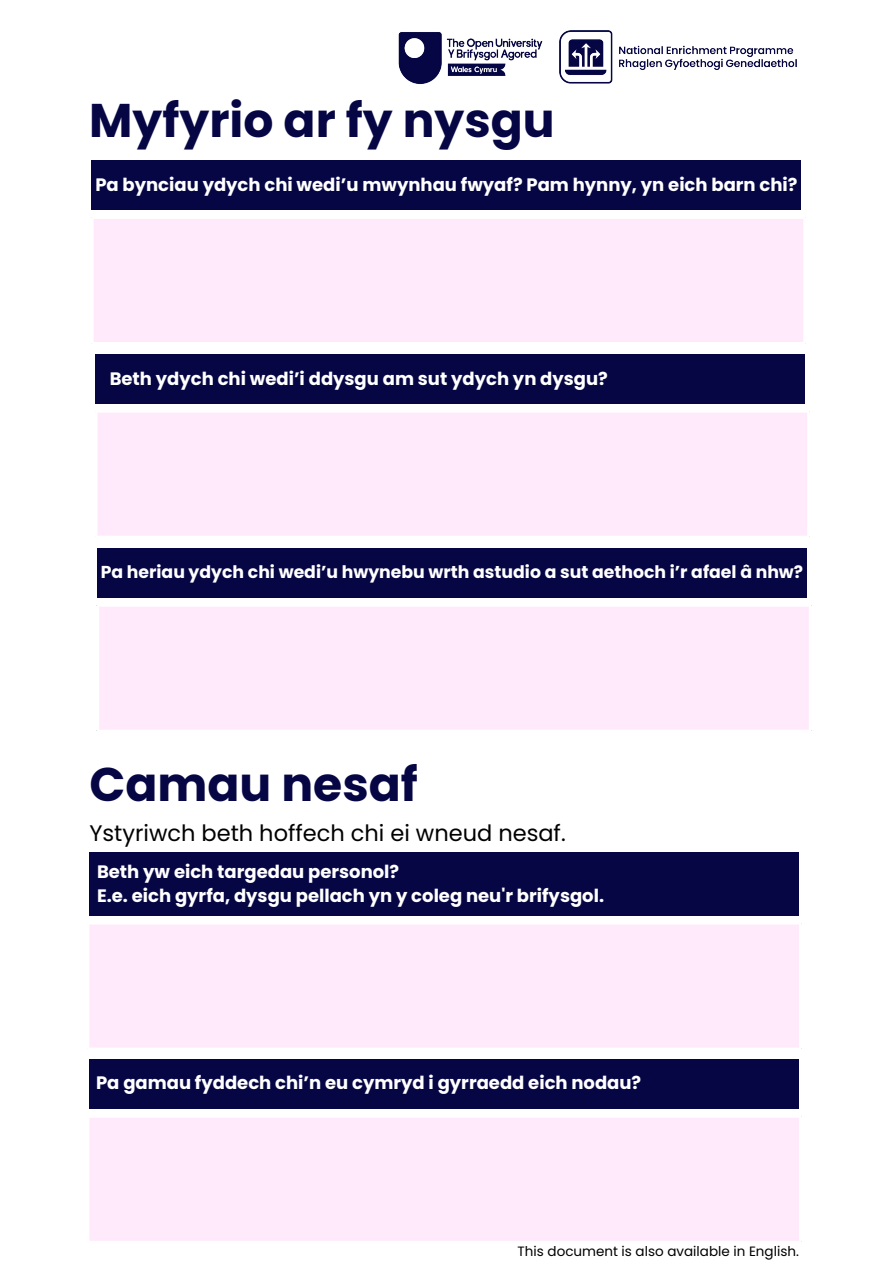
<style>
.page{position:relative;width:893px;height:1264px;background:#fff}
.page>*{position:absolute;margin:0;border:0;box-sizing:border-box;transform-origin:0 0}
.t1{font:700 47.25px "Poppins";color:#060645}
.t2{font:22.5px "Poppins";color:#000}
.t3{font:700 18px/24.8px "Poppins";color:#fff}
.t4{font:700 17.25px "Poppins";color:#fff}
.t5{font:13.5px "Poppins";color:#000}
</style>
<div class="page">
<div style="left:92px;top:217px;width:712px;height:126px;background:#ffeafc"></div>
<hr style="left:91px;top:219px;width:3px;height:123px;background:#fff">
<hr style="left:803px;top:219px;width:2px;height:123px;background:#fff">
<hr style="left:91px;top:217px;width:714px;height:2px;background:#fff">
<hr style="left:91px;top:342px;width:714px;height:2px;background:#fff">
<div style="left:91px;top:160px;width:710px;height:50px;background:#060645"></div>
<div style="left:96px;top:411px;width:712px;height:126px;background:#ffeafc"></div>
<hr style="left:95px;top:412px;width:2px;height:123px;background:#fff">
<hr style="left:807px;top:412px;width:2px;height:123px;background:#fff">
<hr style="left:95px;top:410px;width:714px;height:2px;background:#fff">
<hr style="left:95px;top:535px;width:714px;height:3px;background:#fff">
<div style="left:95px;top:354px;width:710px;height:50px;background:#060645"></div>
<div style="left:98px;top:605px;width:712px;height:126px;background:#ffeafc"></div>
<hr style="left:97px;top:606px;width:2px;height:123px;background:#fff">
<hr style="left:808px;top:606px;width:3px;height:123px;background:#fff">
<hr style="left:97px;top:604px;width:714px;height:2px;background:#fff">
<hr style="left:97px;top:729px;width:714px;height:3px;background:#fff">
<div style="left:97px;top:548px;width:709px;height:50px;background:#060645"></div>
<div style="left:88px;top:923px;width:712px;height:125px;background:#ffeafc"></div>
<hr style="left:87px;top:924px;width:2px;height:123px;background:#fff">
<hr style="left:799px;top:924px;width:2px;height:123px;background:#fff">
<hr style="left:87px;top:922px;width:714px;height:2px;background:#fff">
<hr style="left:87px;top:1047px;width:714px;height:2px;background:#fff">
<div style="left:89px;top:851px;width:710px;height:64px;background:#060645"></div>
<div style="left:88px;top:1116px;width:712px;height:126px;background:#ffeafc"></div>
<hr style="left:87px;top:1117px;width:2px;height:123px;background:#fff">
<hr style="left:799px;top:1117px;width:2px;height:123px;background:#fff">
<hr style="left:87px;top:1115px;width:714px;height:2px;background:#fff">
<hr style="left:87px;top:1240px;width:714px;height:2px;background:#fff">
<div style="left:89px;top:1058px;width:710px;height:50px;background:#060645"></div>
<img style="left:559px;top:30px;width:237px;height:54px">
<img style="left:398px;top:32px;width:145px;height:52px">
<p class="t1" style="left:89px;top:93px;width:467px">Myfyrio ar fy nysgu</p>
<p class="t3" style="left:95px;top:172px;width:703px">Pa bynciau ydych chi wedi’u mwynhau fwyaf? Pam hynny, yn eich barn chi?</p>
<p class="t3" style="left:110px;top:366px;width:499px">Beth ydych chi wedi’i ddysgu am sut ydych yn dysgu?</p>
<p class="t4" style="left:101px;top:562px;width:704px">Pa heriau ydych chi wedi’u hwynebu wrth astudio a sut aethoch i’r afael â nhw?</p>
<p class="t1" style="left:89px;top:757px;width:330px">Camau nesaf</p>
<p class="t2" style="left:89px;top:819px;width:478px">Ystyriwch beth hoffech chi ei wneud nesaf.</p>
<p class="t3" style="left:97px;top:858px;width:508px">Beth yw eich targedau personol?<br>E.e. eich gyrfa, dysgu pellach yn y coleg neu'r brifysgol.</p>
<p class="t3" style="left:96px;top:1070px;width:546px">Pa gamau fyddech chi’n eu cymryd i gyrraedd eich nodau?</p>
<p class="t5" style="left:517px;top:1243px;width:283px">This document is also available in English.</p>
</div>
